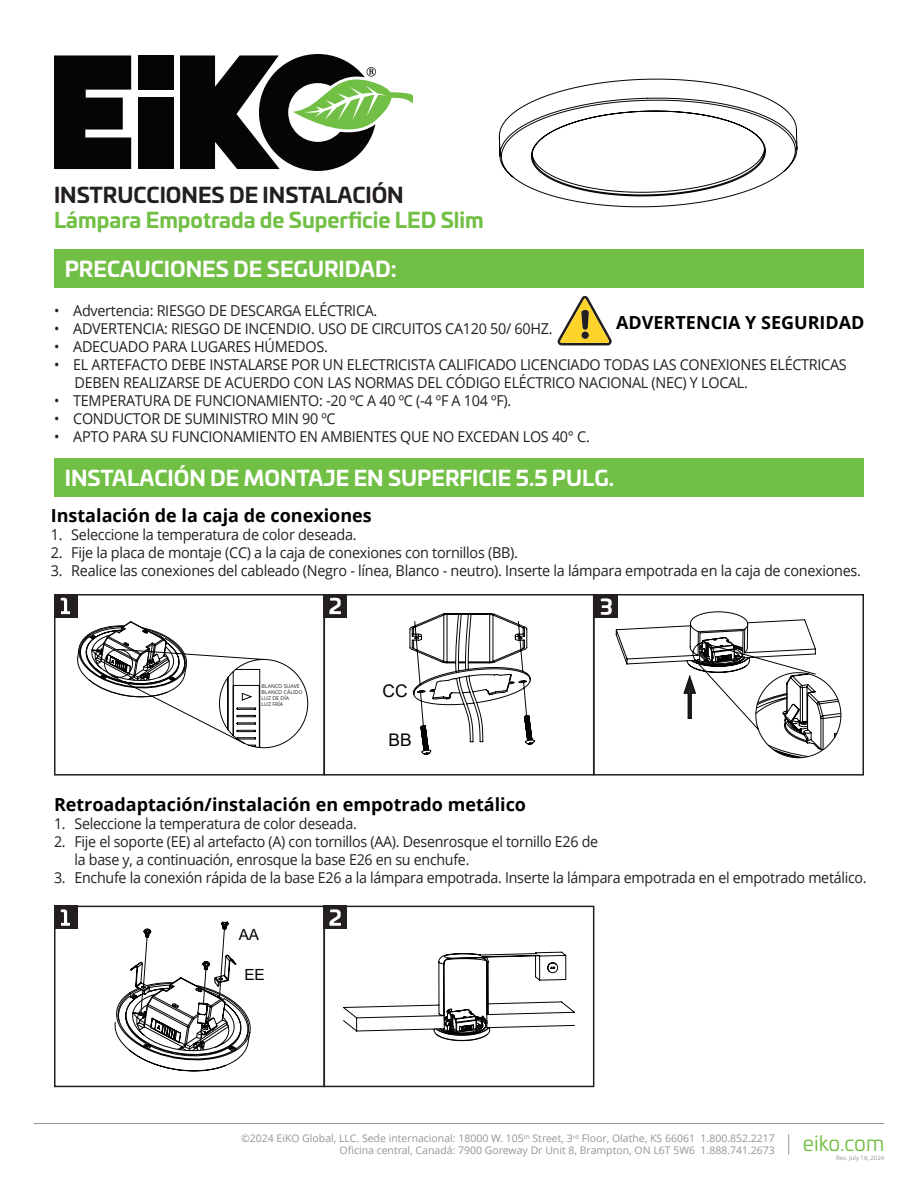
<style>
.page{position:relative;width:918px;height:1188px;background:#fff}
.page>*{position:absolute;margin:0;border:0;box-sizing:border-box;transform-origin:0 0}
.t1{font:700 21px "Univia Pro";color:#fff}
.t2{font:700 21px "Univia Pro";color:#71bf44}
.t3{font:700 21px "Univia Pro";color:#231f20}
.t4{font:21px "Univia Pro";color:#71bf44}
.Table_Note{font:700 18px "Open Sans";color:#000}
.t5{font:17.4px "Arial";color:#040503}
.t6{font:15.45px "Arial";color:#040503}
.t7{font:15px/18px "Open Sans";letter-spacing:-.02em;color:#231f20;scale:.96 1}
.t8{font:15px/18px "Open Sans";letter-spacing:-.02em;color:#231f20;scale:.95 1}
.t9{font:10.5px/12px "Open Sans";color:#939598;text-align:right}
.t10{font:6px "Open Sans";color:#939598}
.t11{font:5.25px "Open Sans";color:#231f20}
</style>
<div class="page">
<svg style="left:788px;top:1134px;width:1px;height:20px"></svg>
<hr style="left:34px;top:1123px;width:850px;height:1px;background:#939598">
<svg style="left:54px;top:55px;width:77px;height:114px"></svg>
<div style="left:138px;top:55px;width:35px;height:35px;background:#050504"></div>
<div style="left:138px;top:98px;width:35px;height:71px;background:#050504"></div>
<svg style="left:180px;top:54px;width:232px;height:117px"></svg>
<div style="left:54px;top:249px;width:810px;height:39px;background:#71bf44"></div>
<div style="left:54px;top:458px;width:810px;height:39px;background:#71bf44"></div>
<svg style="left:558px;top:296px;width:54px;height:49px"></svg>
<div style="left:582px;top:331px;width:7px;height:8px;background:#231f20;border-radius:50%"></div>
<div style="left:54px;top:594px;width:23px;height:23px;background:#231f20"></div>
<div style="left:54px;top:594px;width:271px;height:182px;border:2px solid #231f20"></div>
<svg style="left:61px;top:598px;width:9px;height:16px"></svg>
<svg style="left:77px;top:621px;width:231px;height:127px"></svg>
<div style="left:324px;top:594px;width:23px;height:23px;background:#231f20"></div>
<div style="left:324px;top:594px;width:270px;height:182px;border:2px solid #231f20"></div>
<svg style="left:329px;top:598px;width:12px;height:16px"></svg>
<div style="left:593px;top:594px;width:271px;height:182px;border:2px solid #231f20"></div>
<div style="left:595px;top:595px;width:23px;height:23px;background:#231f20"></div>
<svg style="left:498px;top:78px;width:300px;height:130px"></svg>
<svg style="left:601px;top:598px;width:241px;height:160px"></svg>
<svg style="left:409px;top:613px;width:126px;height:142px"></svg>
<div style="left:54px;top:906px;width:23px;height:23px;background:#231f20"></div>
<div style="left:54px;top:906px;width:271px;height:181px;border:2px solid #231f20"></div>
<svg style="left:61px;top:909px;width:9px;height:17px"></svg>
<div style="left:324px;top:906px;width:23px;height:23px;background:#231f20"></div>
<div style="left:324px;top:906px;width:270px;height:181px;border:2px solid #231f20"></div>
<svg style="left:329px;top:909px;width:12px;height:17px"></svg>
<svg style="left:343px;top:951px;width:232px;height:91px"></svg>
<svg style="left:114px;top:921px;width:137px;height:151px"></svg>
<p class="t3" style="left:54px;top:178px;width:351px">INSTRUCCIONES DE INSTALACIÓN</p>
<p class="t2" style="left:54px;top:203px;width:431px">Lámpara Empotrada de Superficie LED Slim</p>
<p class="t1" style="left:65px;top:252px;width:333px">PRECAUCIONES DE SEGURIDAD:</p>
<p class="t7" style="left:54px;top:301px;width:338px">• Advertencia: RIESGO DE DESCARGA ELÉCTRICA.</p>
<p class="t7" style="left:54px;top:319px;width:521px">• ADVERTENCIA: RIESGO DE INCENDIO. USO DE CIRCUITOS CA120 50/ 60HZ.</p>
<p class="t7" style="left:54px;top:337px;width:287px">• ADECUADO PARA LUGARES HÚMEDOS.</p>
<p class="t7" style="left:75px;top:355px;width:806px;text-indent:-21px">• EL ARTEFACTO DEBE INSTALARSE POR UN ELECTRICISTA CALIFICADO LICENCIADO TODAS LAS CONEXIONES ELÉCTRICAS<br>DEBEN REALIZARSE DE ACUERDO CON LAS NORMAS DEL CÓDIGO ELÉCTRICO NACIONAL (NEC) Y LOCAL.</p>
<p class="t7" style="left:54px;top:391px;width:478px">• TEMPERATURA DE FUNCIONAMIENTO: -20 ºC A 40 ºC (-4 ºF A 104 ºF).</p>
<p class="t7" style="left:54px;top:409px;width:295px">• CONDUCTOR DE SUMINISTRO MIN 90 ºC</p>
<p class="t7" style="left:54px;top:427px;width:560px">• APTO PARA SU FUNCIONAMIENTO EN AMBIENTES QUE NO EXCEDAN LOS 40° C.</p>
<p class="Table_Note" style="left:616px;top:310px;width:250px">ADVERTENCIA Y SEGURIDAD</p>
<p class="t1" style="left:65px;top:461px;width:551px">INSTALACIÓN DE MONTAJE EN SUPERFICIE 5.5 PULG.</p>
<p class="Table_Note" style="left:51px;top:503px;width:323px">Instalación de la caja de conexiones</p>
<p class="t7" style="left:51px;top:525px;width:320px">1. Seleccione la temperatura de color deseada.</p>
<p class="t7" style="left:51px;top:543px;width:488px">2. Fije la placa de montaje (CC) a la caja de conexiones con tornillos (BB).</p>
<p class="t7" style="left:51px;top:561px;width:845px">3. Realice las conexiones del cableado (Negro - línea, Blanco - neutro). Inserte la lámpara empotrada en la caja de conexiones.</p>
<p class="t11" style="left:262px;top:682px;width:40px">BLANCO SUAVE</p>
<p class="t11" style="left:262px;top:688px;width:42px">BLANCO CÁLIDO</p>
<p class="t11" style="left:262px;top:694px;width:29px">LUZ DE DÍA</p>
<p class="t11" style="left:262px;top:700px;width:23px">LUZ FRÍA</p>
<p class="t5" style="left:383px;top:679px;width:27px">CC</p>
<p class="t5" style="left:389px;top:728px;width:25px">BB</p>
<p class="Table_Note" style="left:54px;top:792px;width:474px">Retroadaptación/instalación en empotrado metálico</p>
<p class="t8" style="left:54px;top:815px;width:320px">1. Seleccione la temperatura de color deseada.</p>
<p class="t8" style="left:75px;top:833px;width:553px;text-indent:-21px">2. Fije el soporte (EE) al artefacto (A) con tornillos (AA). Desenrosque el tornillo E26 de la base y, a continuación, enrosque la base E26 en su enchufe.</p>
<p class="t8" style="left:54px;top:869px;width:857px">3. Enchufe la conexión rápida de la base E26 a la lámpara empotrada. Inserte la lámpara empotrada en el empotrado metálico.</p>
<p class="t6" style="left:239px;top:924px;width:22px">AA</p>
<p class="t6" style="left:244px;top:964px;width:22px">EE</p>
<p class="t9" style="left:241px;top:1132px;width:535px">©2024 EiKO Global, LLC. Sede internacional: 18000 W. 105<sup>th</sup> Street, 3<sup>rd</sup> Floor, Olathe, KS 66061 1.800.852.2217<br>Oficina central, Canadá: 7900 Goreway Dr Unit 8, Brampton, ON L6T 5W6 1.888.741.2673</p>
<h1 class="t4" style="left:803px;top:1128px;width:83px">eiko.com</h1>
<p class="t10" style="left:836px;top:1154px;width:50px">Rev. July 18, 2024</p>
</div>
